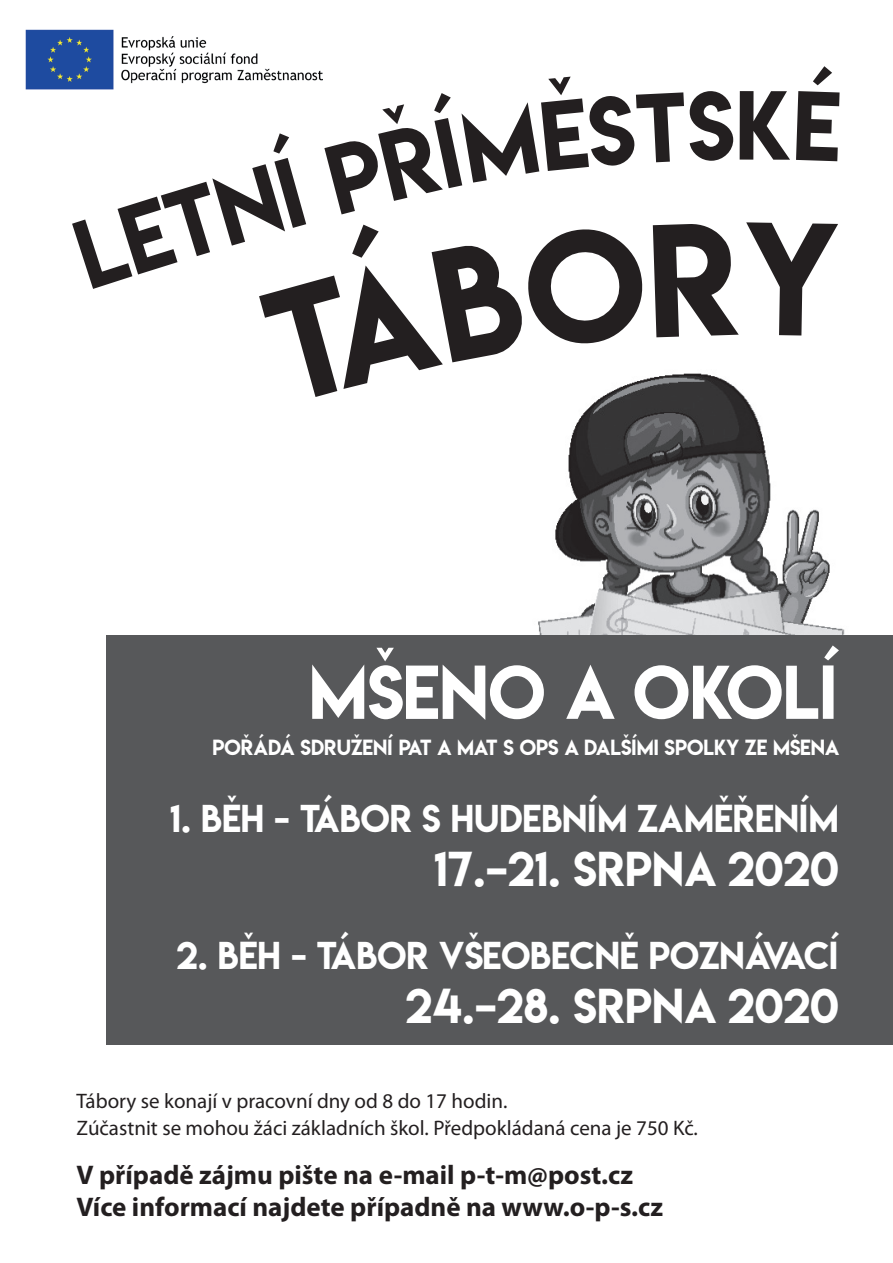
<style>
.page{position:relative;width:893px;height:1263px;background:#fff}
.page>*{position:absolute;margin:0;border:0;box-sizing:border-box;transform-origin:0 0}
.t1{font:87px "Lemon Milk";color:#231f20}
.t2{font:67.5px "Lemon Milk";color:#fff}
.t3{font:43.5px "Lemon Milk";color:#fff}
.t4{font:34.5px "Lemon Milk";color:#fff}
.t5{font:700 27px/31.5px "Myriad Pro";color:#231f20}
.t6{font:21px/27px "Myriad Pro";color:#231f20}
.t7{font:19.5px "Lemon Milk";color:#fff}
</style>
<div class="page">
<img style="left:538px;top:404px;width:307px;height:231px">
<div style="left:106px;top:635px;width:787px;height:409px;background:#57585a"></div>
<img style="left:25px;top:29px;width:233px;height:61px">
<svg style="left:72px;top:65px;width:677px;height:339px"></svg>
<h1 class="t1" style="left:735px;top:63px;width:58px">K</h1>
<h2 class="t2" style="left:309px;top:644px;width:532px">MŠENO A OKOLÍ</h2>
<p class="t7" style="left:212px;top:733px;width:629px">POŘÁDÁ SDRUŽENÍ PAT A MAT S OPS A DALŠÍMI SPOLKY ZE MŠENA</p>
<h3 class="t4" style="left:170px;top:794px;width:670px">1. BĚH - TÁBOR S HUDEBNÍM ZAMĚŘENÍM</h3>
<h3 class="t3" style="left:434px;top:838px;width:406px">17.–21. SRPNA 2020</h3>
<h3 class="t4" style="left:177px;top:931px;width:664px">2. BĚH - TÁBOR VŠEOBECNĚ POZNÁVACÍ</h3>
<h3 class="t3" style="left:405px;top:975px;width:435px">24.–28. SRPNA 2020</h3>
<p class="t6" style="left:77px;top:1087px;width:623px">Tábory se konají v pracovní dny od 8 do 17 hodin.<br>Zúčastnit se mohou žáci základních škol. Předpokládaná cena je 750 Kč.</p>
<p class="t5" style="left:77px;top:1158px;width:588px">V případě zájmu pište na e-mail p-t-m@post.cz<br>Více informací najdete případně na www.o-p-s.cz</p>
</div>
